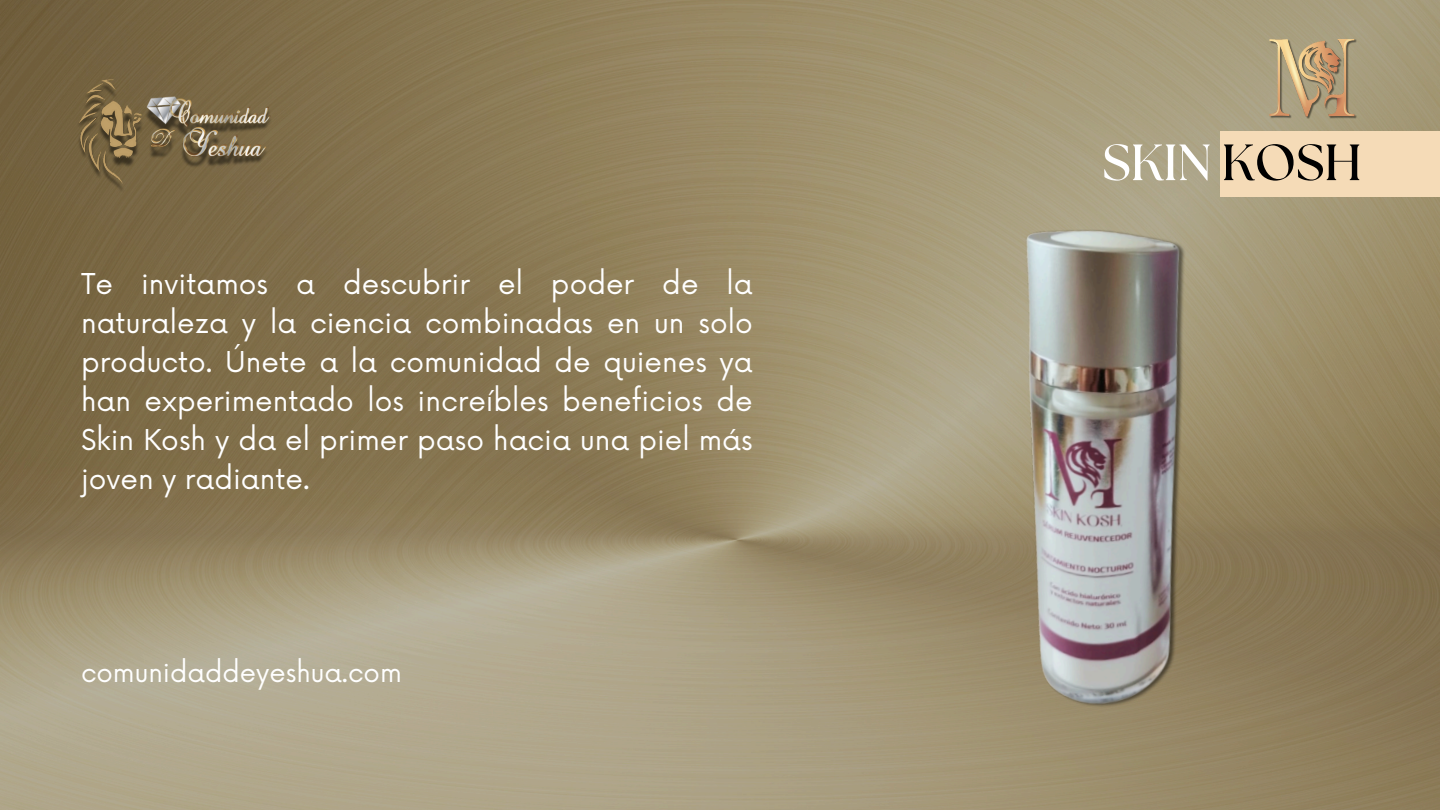
<style>
.page{position:relative;width:1440px;height:810px;background:#fff}
.page>*{position:absolute;margin:0;border:0;box-sizing:border-box;transform-origin:0 0}
.t1{font:700 50.9px "The Seasons";color:#fff}
.t2{font:28px/39px "Now";color:#fff;text-align:justify}
.t3{font:26px "Now";color:#fff}
.s1{color:#000}
</style>
<div class="page">
<img style="left:0;top:0;width:1440px;height:810px">
<div style="left:1221px;top:131px;width:219px;height:66px;background:#f5dbb7"></div>
<img style="left:1269px;top:39px;width:89px;height:80px">
<img style="left:66px;top:79px;width:222px;height:118px">
<img style="left:942px;top:166px;width:344px;height:584px">
<h1 class="t2" style="left:81px;top:266px;width:673px">Te invitamos a descubrir el poder de la naturaleza y la ciencia combinadas en un solo producto. Únete a la comunidad de quienes ya han experimentado los increíbles beneficios de Skin Kosh y da el primer paso hacia una piel más joven y radiante.</h1>
<p class="t3" style="left:81px;top:658px;width:322px">comunidaddeyeshua.com</p>
<p class="t1" style="left:1102px;top:139px;width:261px">SKIN <span class="s1">KOSH</span></p>
</div>
